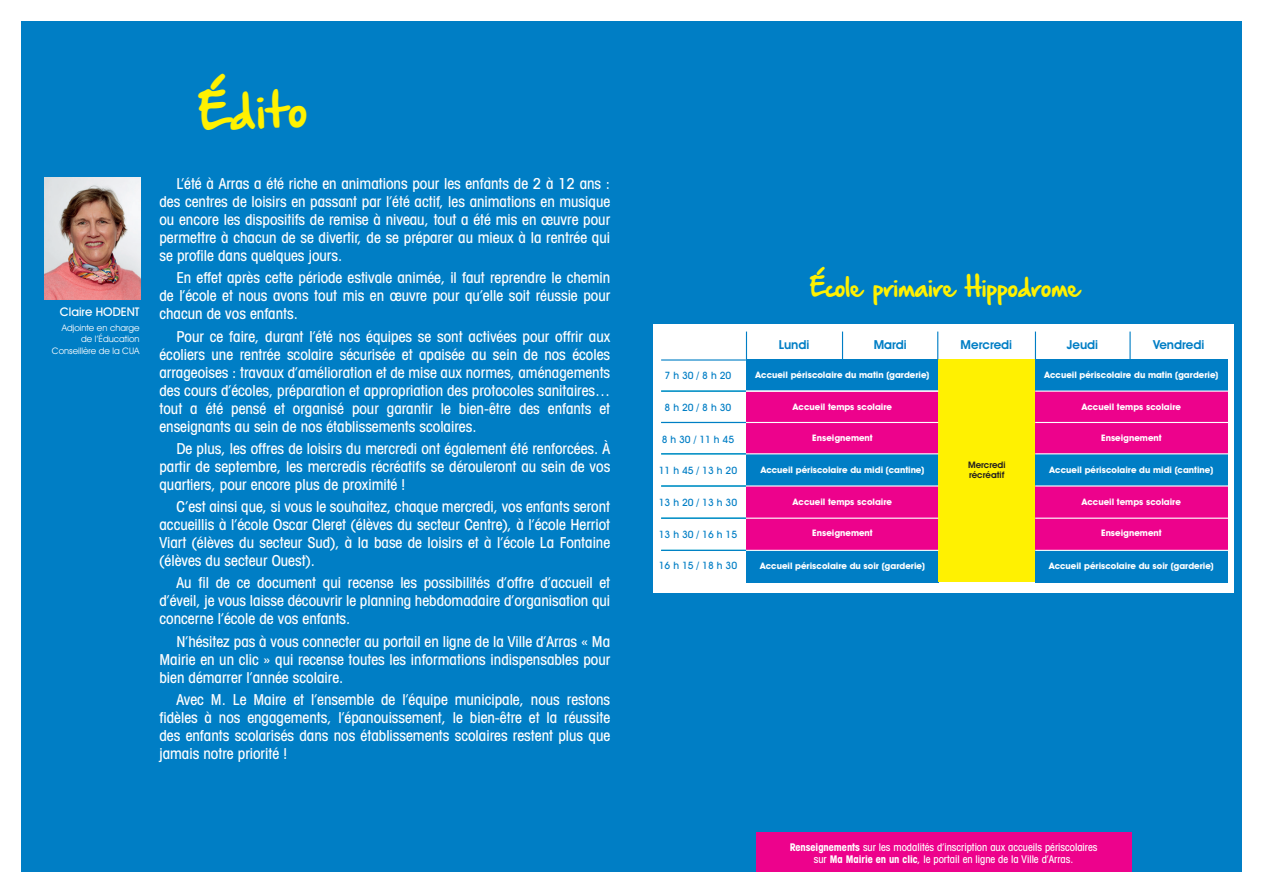
<style>
.page{position:relative;width:1263px;height:893px;background:#fff}
.page>*{position:absolute;margin:0;border:0;box-sizing:border-box;transform-origin:0 0}
.t1{font:42px "Hand Of Sean Demo";color:#fff101}
.t2{font:22.5px "Hand Of Sean Demo";letter-spacing:-.045em;color:#fff101}
.t3{font:500 condensed 15px/18px "Avant Garde IT Cby BT";color:#fff;text-align:justify}
.t4{font:600 12.45px "Avant Garde IT Cby BT";color:#007ec5}
.t5{font:500 12px "Avant Garde IT Cby BT";color:#fff}
.t6{font:500 condensed 10.5px/12px "Avant Garde IT Cby BT";color:#fff;text-align:center}
.t7{font:500 10.2px "Avant Garde IT Cby BT";color:#007ec5}
.t8{font:700 9px "Avant Garde IT Cby BT";color:#fff}
.t9{font:9px/10.5px "Avant Garde IT Cby BT";color:#fff;text-align:right}
.t10{font:600 9px/10.2px "Avant Garde IT Cby BT";color:#231f20}
.s1{font-weight:700}
</style>
<div class="page">
<div style="left:21px;top:21px;width:1221px;height:851px;background:#007ec5"></div>
<div style="left:653px;top:324px;width:581px;height:268px;background:#fff"></div>
<div style="left:746px;top:359px;width:192px;height:32px;background:#007ec5"></div>
<div style="left:746px;top:391px;width:192px;height:63px;background:#ed028c"></div>
<div style="left:746px;top:454px;width:192px;height:32px;background:#007ec5"></div>
<div style="left:746px;top:486px;width:192px;height:65px;background:#ed028c"></div>
<div style="left:746px;top:550px;width:192px;height:32px;background:#007ec5"></div>
<div style="left:938px;top:359px;width:97px;height:223px;background:#fff101"></div>
<div style="left:1035px;top:359px;width:192px;height:32px;background:#007ec5"></div>
<div style="left:1035px;top:391px;width:192px;height:63px;background:#ed028c"></div>
<div style="left:1035px;top:454px;width:192px;height:32px;background:#007ec5"></div>
<div style="left:1035px;top:486px;width:192px;height:65px;background:#ed028c"></div>
<div style="left:1035px;top:550px;width:192px;height:32px;background:#007ec5"></div>
<hr style="left:746px;top:453px;width:192px;height:1px;background:#fff">
<hr style="left:746px;top:391px;width:192px;height:1px;background:#fff">
<hr style="left:746px;top:422px;width:192px;height:1px;background:#fff">
<hr style="left:746px;top:485px;width:192px;height:2px;background:#fff">
<hr style="left:746px;top:518px;width:192px;height:1px;background:#fff">
<hr style="left:746px;top:550px;width:192px;height:1px;background:#fff">
<hr style="left:661px;top:453px;width:85px;height:1px;background:#007ec5">
<hr style="left:661px;top:391px;width:85px;height:1px;background:#007ec5">
<hr style="left:661px;top:422px;width:85px;height:1px;background:#007ec5">
<hr style="left:661px;top:485px;width:85px;height:2px;background:#007ec5">
<hr style="left:661px;top:518px;width:85px;height:1px;background:#007ec5">
<hr style="left:661px;top:550px;width:85px;height:1px;background:#007ec5">
<hr style="left:661px;top:359px;width:85px;height:2px;background:#007ec5">
<svg style="left:746px;top:332px;width:1px;height:27px"></svg>
<svg style="left:842px;top:332px;width:1px;height:27px"></svg>
<svg style="left:937px;top:332px;width:1px;height:27px"></svg>
<svg style="left:1035px;top:332px;width:1px;height:27px"></svg>
<hr style="left:1129px;top:332px;width:2px;height:27px;background:#007ec5">
<hr style="left:1035px;top:453px;width:193px;height:1px;background:#fff">
<hr style="left:1035px;top:391px;width:193px;height:1px;background:#fff">
<hr style="left:1035px;top:422px;width:193px;height:1px;background:#fff">
<hr style="left:1035px;top:485px;width:193px;height:2px;background:#fff">
<hr style="left:1035px;top:518px;width:193px;height:1px;background:#fff">
<hr style="left:1035px;top:550px;width:193px;height:1px;background:#fff">
<img style="left:45px;top:178px;width:95px;height:122px">
<div style="left:756px;top:832px;width:375px;height:40px;background:#ed028c"></div>
<p class="t5" style="left:60px;top:305px;width:81px">Claire HODENT</p>
<p class="t9" style="left:62px;top:323px;width:79px">Adjointe en charge de l’Éducation</p>
<p class="t9" style="left:52px;top:345px;width:89px">Conseillère de la CUA</p>
<h1 class="t1" style="left:198px;top:92px;width:111px;rotate:-2deg">Édito</h1>
<p class="t3" style="left:159px;top:175px;width:452px;text-indent:17px">L’été à Arras a été riche en animations pour les enfants de 2 à 12 ans : des centres de loisirs en passant par l’été actif, les animations en musique ou encore les dispositifs de remise à niveau, tout a été mis en œuvre pour permettre à chacun de se divertir, de se préparer au mieux à la rentrée qui se profile dans quelques jours.</p>
<p class="t3" style="left:159px;top:269px;width:452px;text-indent:17px">En effet après cette période estivale animée, il faut reprendre le chemin de l’école et nous avons tout mis en œuvre pour qu’elle soit réussie pour chacun de vos enfants.</p>
<p class="t3" style="left:159px;top:327px;width:452px;text-indent:17px">Pour ce faire, durant l’été nos équipes se sont activées pour offrir aux écoliers une rentrée scolaire sécurisée et apaisée au sein de nos écoles arrageoises : travaux d’amélioration et de mise aux normes, aménagements des cours d’écoles, préparation et appropriation des protocoles sanitaires… tout a été pensé et organisé pour garantir le bien-être des enfants et enseignants au sein de nos établissements scolaires.</p>
<p class="t3" style="left:159px;top:439px;width:452px;text-indent:17px">De plus, les offres de loisirs du mercredi ont également été renforcées. À partir de septembre, les mercredis récréatifs se dérouleront au sein de vos quartiers, pour encore plus de proximité !</p>
<p class="t3" style="left:159px;top:498px;width:452px;text-indent:17px">C’est ainsi que, si vous le souhaitez, chaque mercredi, vos enfants seront accueillis à l’école Oscar Cleret (élèves du secteur Centre), à l’école Herriot Viart (élèves du secteur Sud), à la base de loisirs et à l’école La Fontaine (élèves du secteur Ouest).</p>
<p class="t3" style="left:159px;top:574px;width:452px;text-indent:17px">Au fil de ce document qui recense les possibilités d’offre d’accueil et d’éveil, je vous laisse découvrir le planning hebdomadaire d’organisation qui concerne l’école de vos enfants.</p>
<p class="t3" style="left:159px;top:632px;width:452px;text-indent:17px">N’hésitez pas à vous connecter au portail en ligne de la Ville d’Arras « Ma Mairie en un clic » qui recense toutes les informations indispensables pour bien démarrer l’année scolaire.</p>
<p class="t3" style="left:159px;top:690px;width:452px;text-indent:17px">Avec M. Le Maire et l’ensemble de l’équipe municipale, nous restons fidèles à nos engagements, l’épanouissement, le bien-être et la réussite des enfants scolarisés dans nos établissements scolaires restent plus que jamais notre priorité !</p>
<p class="t7" style="left:665px;top:369px;width:68px">7 h 30 / 8 h 20</p>
<p class="t7" style="left:665px;top:401px;width:68px">8 h 20 / 8 h 30</p>
<p class="t7" style="left:662px;top:433px;width:74px">8 h 30 / 11 h 45</p>
<p class="t7" style="left:659px;top:464px;width:80px">11 h 45 / 13 h 20</p>
<p class="t7" style="left:659px;top:496px;width:80px">13 h 20 / 13 h 30</p>
<p class="t7" style="left:659px;top:528px;width:80px">13 h 30 / 16 h 15</p>
<p class="t7" style="left:659px;top:559px;width:80px">16 h 15 / 18 h 30</p>
<h2 class="t2" style="left:810px;top:276px;width:272px">École primaire Hippodrome</h2>
<p class="t4" style="left:779px;top:337px;width:32px">Lundi</p>
<p class="t4" style="left:874px;top:337px;width:35px">Mardi</p>
<p class="t4" style="left:961px;top:337px;width:53px">Mercredi</p>
<p class="t4" style="left:1067px;top:337px;width:33px">Jeudi</p>
<p class="t4" style="left:1153px;top:337px;width:53px">Vendredi</p>
<p class="t8" style="left:756px;top:369px;width:175px">Accueil périscolaire du matin (garderie)</p>
<p class="t8" style="left:793px;top:401px;width:101px">Accueil temps scolaire</p>
<p class="t8" style="left:812px;top:433px;width:62px">Enseignement</p>
<p class="t8" style="left:761px;top:464px;width:165px">Accueil périscolaire du midi (cantine)</p>
<p class="t8" style="left:793px;top:496px;width:101px">Accueil temps scolaire</p>
<p class="t8" style="left:812px;top:528px;width:62px">Enseignement</p>
<p class="t8" style="left:760px;top:560px;width:166px">Accueil périscolaire du soir (garderie)</p>
<p class="t10" style="left:968px;top:460px;width:39px">Mercredi récréatif</p>
<p class="t8" style="left:1044px;top:369px;width:175px">Accueil périscolaire du matin (garderie)</p>
<p class="t8" style="left:1082px;top:401px;width:101px">Accueil temps scolaire</p>
<p class="t8" style="left:1101px;top:433px;width:62px">Enseignement</p>
<p class="t8" style="left:1050px;top:464px;width:165px">Accueil périscolaire du midi (cantine)</p>
<p class="t8" style="left:1082px;top:496px;width:101px">Accueil temps scolaire</p>
<p class="t8" style="left:1101px;top:528px;width:62px">Enseignement</p>
<p class="t8" style="left:1049px;top:560px;width:166px">Accueil périscolaire du soir (garderie)</p>
<p class="t6" style="left:790px;top:841px;width:309px"><span class="s1">Renseignements</span> sur les modalités d’inscription aux accueils périscolaires sur <span class="s1">Ma Mairie en un clic</span>, le portail en ligne de la Ville d’Arras.</p>
</div>
